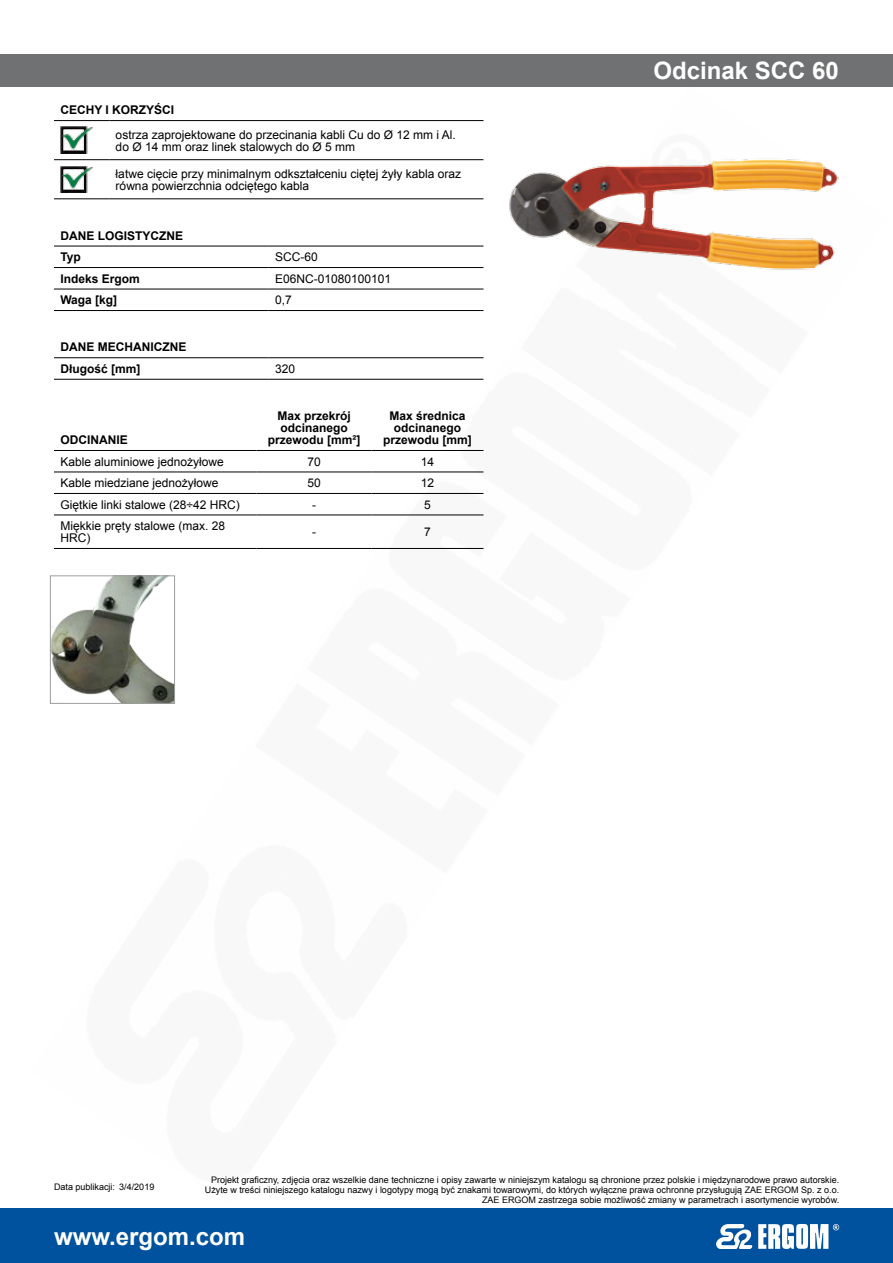
<style>
.page{position:relative;width:893px;height:1263px;background:#fff}
.page>*{position:absolute;margin:0;border:0;box-sizing:border-box;transform-origin:0 0}
.produkt-nazwa{font:700 24px "Arial";color:#fff}
.opis-body{font:12px/12px "Arial";color:#000}
.opis-body-bold{font:700 12px "Arial";color:#000}
.opis-body-srodek-bol{font:700 12px/12px "Arial";color:#000;text-align:center}
.opis-body-srodek{font:12px "Arial";color:#000}
.t1{font:9px/9.8px "Arial";color:#000;text-align:right}
</style>
<div class="page">
<div style="left:0;top:1209px;width:893px;height:54px;background:#00519e"></div>
<svg style="left:716px;top:1224px;width:123px;height:25px"></svg>
<div style="left:0;top:54px;width:893px;height:32px;background:#707172"></div>
<img style="left:30px;top:86px;width:744px;height:618px">
<img style="left:115px;top:142px;width:724px;height:562px">
<img style="left:200px;top:199px;width:639px;height:505px">
<p class="opis-body-bold" style="left:60px;top:102px;width:115px">CECHY I KORZYŚCI</p>
<p class="opis-body" style="left:116px;top:128px;width:342px">ostrza zaprojektowane do przecinania kabli Cu do Ø 12 mm i Al. do Ø 14 mm oraz linek stalowych do Ø 5 mm</p>
<p class="opis-body" style="left:116px;top:168px;width:347px">łatwe cięcie przy minimalnym odkształceniu ciętej żyły kabla oraz równa powierzchnia odciętego kabla</p>
<p class="opis-body-bold" style="left:60px;top:227px;width:124px">DANE LOGISTYCZNE</p>
<p class="opis-body-bold" style="left:60px;top:249px;width:22px">Typ</p>
<p class="opis-body" style="left:275px;top:251px;width:44px">SCC-60</p>
<p class="opis-body-bold" style="left:60px;top:270px;width:81px">Indeks Ergom</p>
<p class="opis-body" style="left:275px;top:273px;width:118px">E06NC-01080100101</p>
<p class="opis-body-bold" style="left:60px;top:292px;width:58px">Waga [kg]</p>
<p class="opis-body" style="left:275px;top:294px;width:18px">0,7</p>
<p class="opis-body-bold" style="left:60px;top:339px;width:127px">DANE MECHANICZNE</p>
<p class="opis-body-bold" style="left:60px;top:361px;width:82px">Długość [mm]</p>
<p class="opis-body" style="left:275px;top:363px;width:22px">320</p>
<p class="opis-body-bold" style="left:60px;top:432px;width:69px">ODCINANIE</p>
<p class="opis-body-srodek-bol" style="left:268px;top:410px;width:94px">Max przekrój odcinanego przewodu [mm²]</p>
<p class="opis-body-srodek-bol" style="left:383px;top:410px;width:90px">Max średnica odcinanego przewodu [mm]</p>
<p class="opis-body" style="left:60px;top:455px;width:165px">Kable aluminiowe jednożyłowe</p>
<p class="opis-body-srodek" style="left:307px;top:453px;width:15px">70</p>
<p class="opis-body-srodek" style="left:421px;top:453px;width:15px">14</p>
<p class="opis-body" style="left:60px;top:477px;width:160px">Kable miedziane jednożyłowe</p>
<p class="opis-body-srodek" style="left:307px;top:475px;width:15px">50</p>
<p class="opis-body-srodek" style="left:421px;top:475px;width:15px">12</p>
<p class="opis-body" style="left:60px;top:498px;width:181px">Giętkie linki stalowe (28÷42 HRC)</p>
<p class="opis-body-srodek" style="left:312px;top:496px;width:5px">-</p>
<p class="opis-body-srodek" style="left:424px;top:496px;width:8px">5</p>
<p class="opis-body" style="left:60px;top:520px;width:166px">Miękkie pręty stalowe (max. 28<br>HRC)</p>
<p class="opis-body-srodek" style="left:312px;top:524px;width:5px">-</p>
<p class="opis-body-srodek" style="left:424px;top:524px;width:8px">7</p>
<p class="produkt-nazwa" style="left:654px;top:54px;width:187px">Odcinak SCC 60</p>
<p class="t1" style="left:54px;top:1182px;width:102px">Data publikacji: 3/4/2019</p>
<p class="t1" style="left:205px;top:1175px;width:636px">Projekt graficzny, zdjęcia oraz wszelkie dane techniczne i opisy zawarte w niniejszym katalogu są chronione przez polskie i międzynarodowe prawo autorskie.<br>Użyte w treści niniejszego katalogu nazwy i logotypy mogą być znakami towarowymi, do których wyłączne prawa ochronne przysługują ZAE ERGOM Sp. z o.o.<br>ZAE ERGOM zastrzega sobie możliwość zmiany w parametrach i asortymencie wyrobów.</p>
<h1 class="produkt-nazwa" style="left:54px;top:1220px;width:193px">www.ergom.com</h1>
</div>
